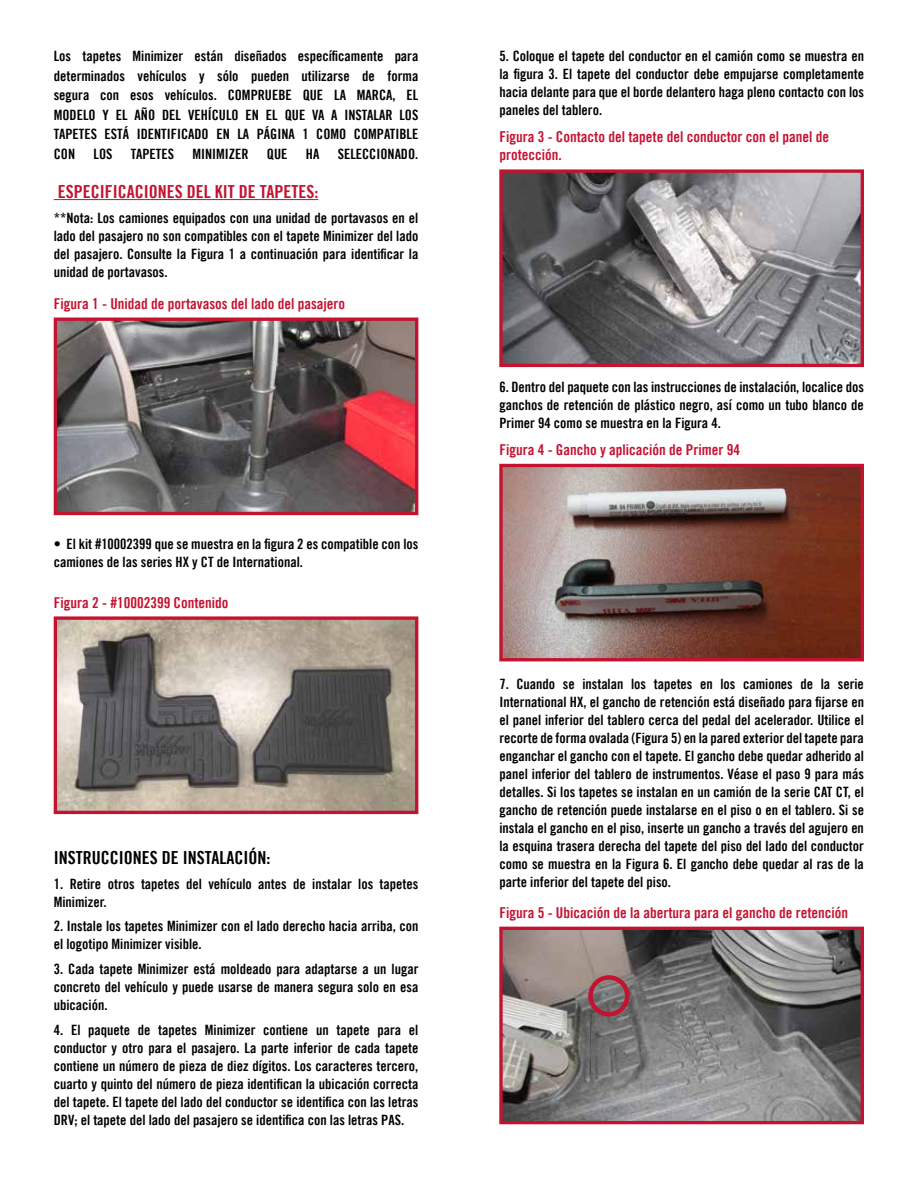
<style>
.page{position:relative;width:918px;height:1188px;background:#fff}
.page>*{position:absolute;margin:0;border:0;box-sizing:border-box;transform-origin:0 0}
.t1{font:18px "Trade Gothic LT Bold Cond Twenty";color:#c41230}
.t2{font:18px "Trade Gothic LT Bold Cond Twenty";color:#000}
.t3{font:15px/18px "Trade Gothic LT Bold Cond Twenty";color:#c41230}
.t4{font:14.25px/18px "Trade Gothic LT Bold Cond Twenty";color:#000;text-align:justify}
</style>
<div class="page">
<hr style="left:54px;top:199px;width:264px;height:1px;background:#c41230">
<img style="left:58px;top:322px;width:356px;height:189px">
<div style="left:54px;top:318px;width:364px;height:197px;border:3px solid #c41230"></div>
<img style="left:503px;top:173px;width:357px;height:190px">
<div style="left:499px;top:169px;width:365px;height:198px;border:3px solid #c41230"></div>
<img style="left:503px;top:468px;width:357px;height:189px">
<div style="left:499px;top:464px;width:365px;height:197px;border:3px solid #c41230"></div>
<img style="left:503px;top:931px;width:357px;height:189px">
<div style="left:499px;top:927px;width:365px;height:197px;border:3px solid #c41230"></div>
<img style="left:58px;top:620px;width:356px;height:190px">
<div style="left:54px;top:616px;width:364px;height:198px;border:3px solid #c41230"></div>
<div style="left:588px;top:975px;width:42px;height:41px;border:4px solid #c41230;border-radius:50%"></div>
<p class="t4" style="left:54px;top:46px;width:366px;line-height:19.5px">Los tapetes Minimizer están diseñados específicamente para determinados vehículos y sólo pueden utilizarse de forma segura con esos vehículos. COMPRUEBE QUE LA MARCA, EL MODELO Y EL AÑO DEL VEHÍCULO EN EL QUE VA A INSTALAR LOS TAPETES ESTÁ IDENTIFICADO EN LA PÁGINA 1 COMO COMPATIBLE CON</p>
<p class="t4" style="left:93px;top:145px;width:20px">LOS</p>
<p class="t4" style="left:131px;top:145px;width:45px">TAPETES</p>
<p class="t4" style="left:192px;top:145px;width:58px">MINIMIZER</p>
<p class="t4" style="left:267px;top:145px;width:22px">QUE</p>
<p class="t4" style="left:306px;top:145px;width:15px">HA</p>
<p class="t4" style="left:338px;top:145px;width:82px">SELECCIONADO.</p>
<p class="t1" style="left:58px;top:180px;width:262px">ESPECIFICACIONES DEL KIT DE TAPETES:</p>
<p class="t4" style="left:54px;top:208px;width:366px">**Nota: Los camiones equipados con una unidad de portavasos en el lado del pasajero no son compatibles con el tapete Minimizer del lado del pasajero. Consulte la Figura 1 a continuación para identificar la unidad de portavasos.</p>
<p class="t3" style="left:54px;top:294px;width:293px">Figura 1 - Unidad de portavasos del lado del pasajero</p>
<p class="t4" style="left:54px;top:535px;width:366px">• El kit #10002399 que se muestra en la figura 2 es compatible con los camiones de las series HX y CT de International.</p>
<p class="t3" style="left:54px;top:593px;width:176px">Figura 2 - #10002399 Contenido</p>
<p class="t2" style="left:54px;top:846px;width:218px">INSTRUCCIONES DE INSTALACIÓN:</p>
<p class="t4" style="left:54px;top:874px;width:366px">1. Retire otros tapetes del vehículo antes de instalar los tapetes<br>Minimizer.</p>
<p class="t4" style="left:54px;top:917px;width:366px">2. Instale los tapetes Minimizer con el lado derecho hacia arriba, con el logotipo Minimizer visible.</p>
<p class="t4" style="left:54px;top:960px;width:366px">3. Cada tapete Minimizer está moldeado para adaptarse a un lugar concreto del vehículo y puede usarse de manera segura solo en esa ubicación.</p>
<p class="t4" style="left:54px;top:1021px;width:366px">4. El paquete de tapetes Minimizer contiene un tapete para el conductor y otro para el pasajero. La parte inferior de cada tapete contiene un número de pieza de diez dígitos. Los caracteres tercero, cuarto y quinto del número de pieza identifican la ubicación correcta del tapete. El tapete del lado del conductor se identifica con las letras DRV; el tapete del lado del pasajero se identifica con las letras PAS.</p>
<p class="t4" style="left:499px;top:47px;width:366px">5. Coloque el tapete del conductor en el camión como se muestra en la figura 3. El tapete del conductor debe empujarse completamente hacia delante para que el borde delantero haga pleno contacto con los paneles del tablero.</p>
<p class="t3" style="left:499px;top:127px;width:331px">Figura 3 - Contacto del tapete del conductor con el panel de protección.</p>
<p class="t4" style="left:499px;top:378px;width:366px">6. Dentro del paquete con las instrucciones de instalación, localice dos ganchos de retención de plástico negro, así como un tubo blanco de Primer 94 como se muestra en la Figura 4.</p>
<p class="t3" style="left:499px;top:441px;width:242px">Figura 4 - Gancho y aplicación de Primer 94</p>
<p class="t4" style="left:499px;top:675px;width:366px">7. Cuando se instalan los tapetes en los camiones de la serie International HX, el gancho de retención está diseñado para fijarse en el panel inferior del tablero cerca del pedal del acelerador. Utilice el recorte de forma ovalada (Figura 5) en la pared exterior del tapete para enganchar el gancho con el tapete. El gancho debe quedar adherido al panel inferior del tablero de instrumentos. Véase el paso 9 para más detalles. Si los tapetes se instalan en un camión de la serie CAT CT, el gancho de retención puede instalarse en el piso o en el tablero. Si se instala el gancho en el piso, inserte un gancho a través del agujero en la esquina trasera derecha del tapete del piso del lado del conductor como se muestra en la Figura 6. El gancho debe quedar al ras de la parte inferior del tapete del piso.</p>
<p class="t3" style="left:499px;top:904px;width:350px">Figura 5 - Ubicación de la abertura para el gancho de retención</p>
</div>
